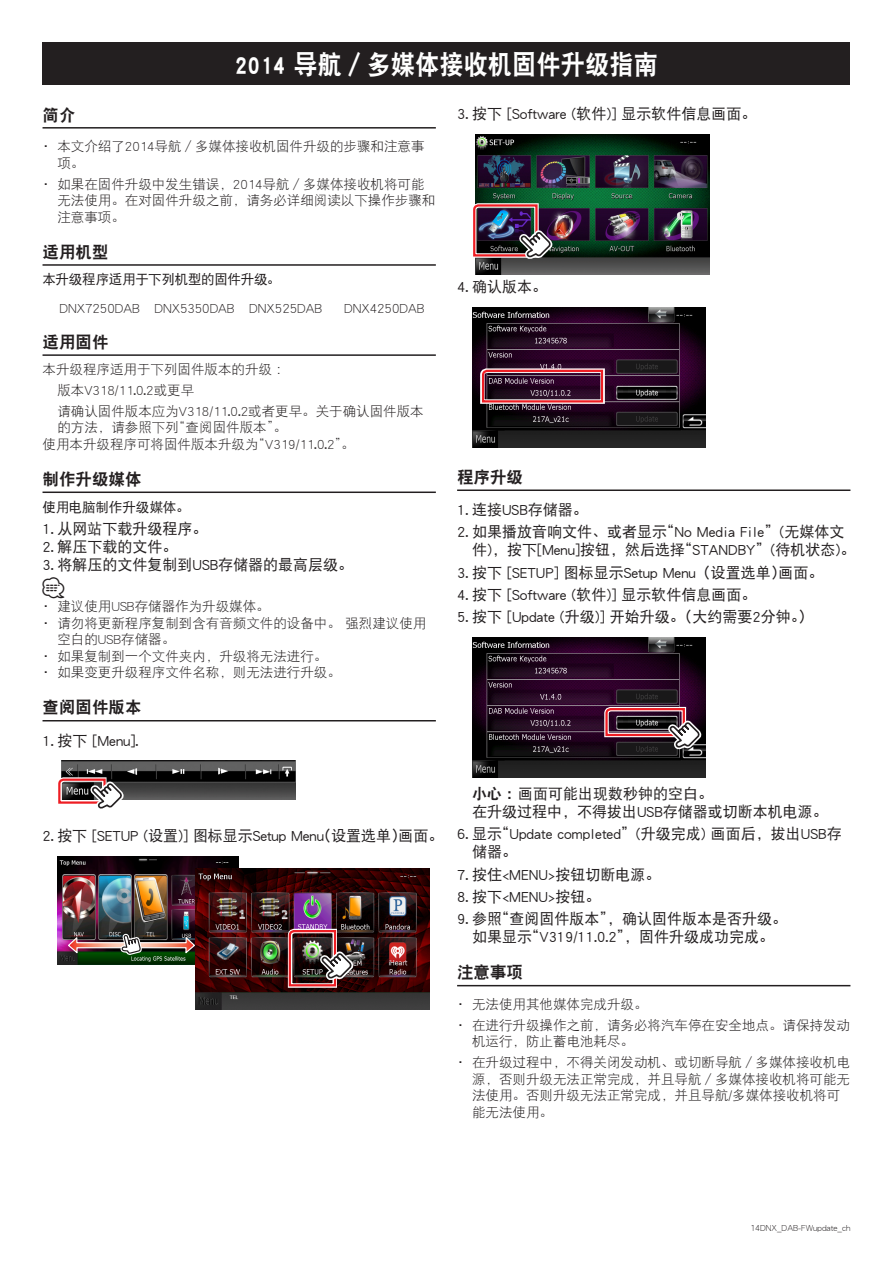
<style>
.page{position:relative;width:893px;height:1263px;background:#fff}
.page>*{position:absolute;margin:0;border:0;box-sizing:border-box;transform-origin:0 0}
.t1{font:27px "DF Hei GB W9";color:#fff;scale:.9 1}
.t2{font:21px "Car Symble";color:#231f20}
.t3{font:16.5px "DF Hei GB W9";color:#231f20}
.t4{font:15px/22.2px "DF Hei GB W5";color:#231f20}
.t5{font:15px "DF Hei GB W9";color:#231f20}
.t6{font:13.5px/16.5px "DF Hei GB W3";color:#231f20}
.t7{font:13.5px "DF Hei GB W5";letter-spacing:-.015em;color:#231f20}
.t8{font:9px "DF Hei GB W3";color:#231f20}
</style>
<div class="page">
<div style="left:43px;top:43px;width:807px;height:42px;background:#231f20"></div>
<hr style="left:43px;top:127px;width:393px;height:2px;background:#231f20">
<hr style="left:43px;top:264px;width:393px;height:2px;background:#231f20">
<hr style="left:43px;top:354px;width:393px;height:2px;background:#231f20">
<hr style="left:43px;top:491px;width:393px;height:2px;background:#231f20">
<hr style="left:43px;top:720px;width:393px;height:1px;background:#231f20">
<img style="left:61px;top:761px;width:234px;height:38px">
<svg style="left:58px;top:775px;width:66px;height:34px"></svg>
<img style="left:57px;top:856px;width:182px;height:109px">
<svg style="left:67px;top:932px;width:129px;height:24px;background:#64594d"></svg>
<img style="left:196px;top:869px;width:233px;height:140px">
<svg style="left:286px;top:926px;width:68px;height:64px;background:#6c4f4f"></svg>
<hr style="left:457px;top:489px;width:393px;height:2px;background:#231f20">
<hr style="left:457px;top:985px;width:393px;height:1px;background:#231f20">
<img style="left:476px;top:134px;width:234px;height:141px">
<img style="left:473px;top:201px;width:80px;height:59px">
<img style="left:472px;top:307px;width:234px;height:140px">
<svg style="left:478px;top:366px;width:129px;height:40px;background:#67364a"></svg>
<img style="left:472px;top:637px;width:234px;height:141px">
<svg style="left:602px;top:705px;width:100px;height:46px;background:#63454f"></svg>
<h1 class="t1" style="left:235px;top:49px;width:472px">2014 导航／多媒体接收机固件升级指南</h1>
<p class="t3" style="left:43px;top:106px;width:34px">简介</p>
<p class="t6" style="left:57px;top:138px;width:369px;text-indent:-18px">・本文介绍了2014导航／多媒体接收机固件升级的步骤和注意事项。</p>
<p class="t6" style="left:57px;top:175px;width:380px;text-indent:-18px">・如果在固件升级中发生错误，2014导航／多媒体接收机将可能无法使用。在对固件升级之前，请务必详细阅读以下操作步骤和注意事项。</p>
<p class="t3" style="left:43px;top:243px;width:67px">适用机型</p>
<p class="t7" style="left:43px;top:272px;width:239px">本升级程序适用于下列机型的固件升级。</p>
<p class="t6" style="left:344px;top:299px;width:82px">DNX4250DAB</p>
<p class="t6" style="left:60px;top:299px;width:82px">DNX7250DAB</p>
<p class="t3" style="left:43px;top:333px;width:67px">适用固件</p>
<p class="t6" style="left:57px;top:359px;width:368px;line-height:20.7px;text-indent:-15px">本升级程序适用于下列固件版本的升级：<br>版本V318/11.0.2或更早<br>请确认固件版本应为V318/11.0.2或者更早。关于确认固件版本</p>
<p class="t6" style="left:172px;top:419px;width:116px">“查阅固件版本。“</p>
<p class="t6" style="left:154px;top:299px;width:82px">DNX5350DAB</p>
<p class="t6" style="left:249px;top:299px;width:74px">DNX525DAB</p>
<p class="t6" style="left:57px;top:419px;width:123px">的方法，请参照下列</p>
<p class="t6" style="left:43px;top:435px;width:217px">使用本升级程序可将固件版本升级为</p>
<p class="t3" style="left:43px;top:470px;width:100px">制作升级媒体</p>
<p class="t7" style="left:43px;top:499px;width:149px">使用电脑制作升级媒体。</p>
<p class="t4" style="left:43px;top:517px;width:166px">1. 从网站下载升级程序。</p>
<p class="t4" style="left:43px;top:535px;width:136px">2. 解压下载的文件。</p>
<p class="t4" style="left:43px;top:553px;width:312px">3. 将解压的文件复制到USB存储器的最高层级。</p>
<h2 class="t2" style="left:43px;top:577px;width:23px">⁄</h2>
<p class="t6" style="left:39px;top:598px;width:232px">・建议使用USB存储器作为升级媒体。</p>
<p class="t6" style="left:39px;top:614px;width:389px">・请勿将更新程序复制到含有音频文件的设备中。强烈建议使用</p>
<p class="t6" style="left:57px;top:631px;width:119px">空白的USB存储器。</p>
<p class="t6" style="left:39px;top:647px;width:290px">・如果复制到一个文件夹内，升级将无法进行。</p>
<p class="t6" style="left:39px;top:664px;width:303px">・如果变更升级程序文件名称，则无法进行升级。</p>
<p class="t3" style="left:43px;top:698px;width:100px">查阅固件版本</p>
<p class="t4" style="left:43px;top:729px;width:97px">1. 按下 [Menu .[</p>
<p class="t6" style="left:252px;top:435px;width:105px">“V319/11.0.2 。“</p>
<p class="t4" style="left:316px;top:824px;width:91px">（设置选单）</p>
<p class="t4" style="left:43px;top:824px;width:283px">2. 按下 [SETUP (设置)] 图标显示Setup Menu</p>
<p class="t4" style="left:398px;top:824px;width:46px">画面。</p>
<p class="t4" style="left:457px;top:102px;width:301px">3. 按下 [Software (软件)] 显示软件信息画面。</p>
<p class="t4" style="left:457px;top:275px;width:91px">4. 确认版本。</p>
<p class="t3" style="left:457px;top:468px;width:67px">程序升级</p>
<p class="t4" style="left:457px;top:498px;width:132px">1. 连接USB存储器。</p>
<p class="t4" style="left:659px;top:520px;width:186px">“No Media File”(无媒体文</p>
<p class="t4" style="left:457px;top:520px;width:211px">2. 如果播放音响文件、或者显示</p>
<p class="t4" style="left:678px;top:538px;width:179px">“STANDBY”(待机状态。(</p>
<p class="t4" style="left:472px;top:538px;width:215px">件，) 按下[Menu]按钮，然后选择</p>
<p class="t4" style="left:457px;top:561px;width:330px">3. 按下 [SETUP] 图标显示Setup Menu（设置选单）</p>
<p class="t4" style="left:457px;top:583px;width:301px">4. 按下 [Software (软件)] 显示软件信息画面。</p>
<p class="t4" style="left:457px;top:605px;width:358px">5. 按下 [Update (升级)] 开始升级。（大约需要2分钟 (。</p>
<p class="t4" style="left:778px;top:561px;width:46px">画面。</p>
<p class="t4" style="left:518px;top:782px;width:196px">画面可能出现数秒钟的空白。</p>
<p class="t5" style="left:472px;top:785px;width:50px">小心：</p>
<p class="t4" style="left:494px;top:800px;width:349px;text-indent:-23px">在升级过程中，不得拔出USB存储器或切断本机电源。“Update completed”(升级完成) 画面后，拔出USB存</p>
<p class="t4" style="left:472px;top:825px;width:46px;line-height:18px;text-indent:-15px">6. 显示储器。</p>
<p class="t4" style="left:457px;top:863px;width:205px">7. 按住&lt;MENU&gt;按钮切断电源。</p>
<p class="t4" style="left:494px;top:885px;width:294px;text-indent:-37px">8. 按下&lt;MENU&gt;按钮。<br>“查阅固件版本，” 确认固件版本是否升级。</p>
<p class="t4" style="left:457px;top:907px;width:46px">9. 参照</p>
<p class="t4" style="left:524px;top:925px;width:251px">“V319/11.0.2 ，” 固件升级成功完成。</p>
<p class="t4" style="left:472px;top:925px;width:61px">如果显示</p>
<p class="t3" style="left:457px;top:963px;width:67px">注意事项</p>
<p class="t6" style="left:454px;top:994px;width:398px;line-height:20.7px">・无法使用其他媒体完成升级。<br>・在进行升级操作之前，请务必将汽车停在安全地点。请保持发动</p>
<p class="t6" style="left:454px;top:1031px;width:398px;line-height:20.7px;text-indent:18px">机运行，防止蓄电池耗尽。<br>・在升级过程中，不得关闭发动机、或切断导航／多媒体接收机电</p>
<p class="t6" style="left:472px;top:1070px;width:379px">源，否则升级无法正常完成，并且导航／多媒体接收机将可能无法使用。否则升级无法正常完成，并且导航/多媒体接收机将可能无法使用。</p>
<p class="t8" style="left:750px;top:1223px;width:102px">14DNX_DAB-FWupdate_ch</p>
</div>
